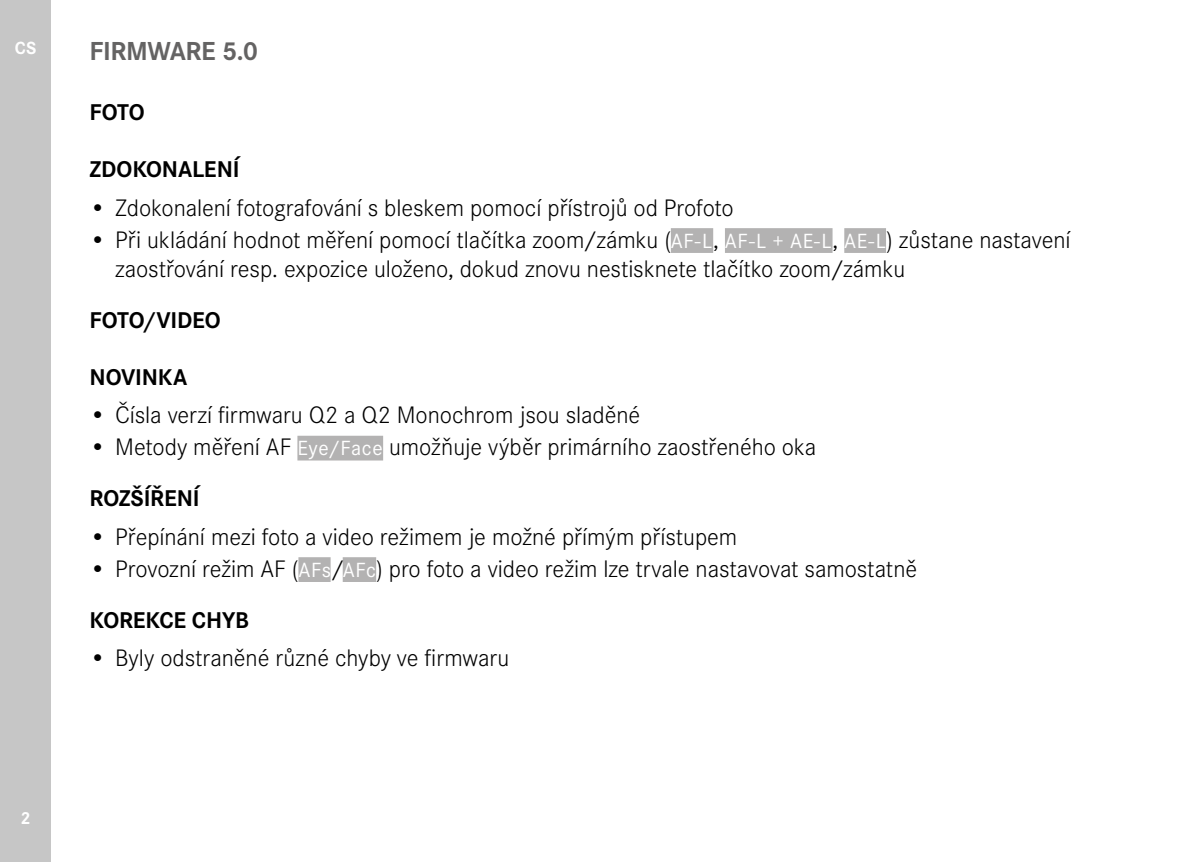
<style>
.page{position:relative;width:1200px;height:862px;background:#fff}
.page>*{position:absolute;margin:0;border:0;box-sizing:border-box;transform-origin:0 0}
.t1{font:700 27px "Corporate S";letter-spacing:-.015em;color:#646363}
.t2{font:300 24.75px/29px "Corporate S";letter-spacing:-.005em;color:#000}
.t3{font:700 23.62px "Corporate S";letter-spacing:-.01em;color:#000}
.t4{font:700 18.22px "Corporate S";color:#fff}
.t5{font:700 18px "Corporate S";color:#fff}
.s1{font-weight:400;font-size:21.15px;color:#fff}
</style>
<div class="page">
<div style="left:0;top:0;width:51px;height:861px;background:#c6c6c6"></div>
<div style="left:670px;top:228px;width:43px;height:25px;background:#b3b2b2"></div>
<div style="left:724px;top:228px;width:108px;height:25px;background:#b3b2b2"></div>
<div style="left:844px;top:228px;width:41px;height:25px;background:#b3b2b2"></div>
<div style="left:297px;top:435px;width:86px;height:25px;background:#b3b2b2"></div>
<div style="left:298px;top:557px;width:32px;height:24px;background:#b3b2b2"></div>
<div style="left:342px;top:557px;width:34px;height:24px;background:#b3b2b2"></div>
<p class="t4" style="left:15px;top:34px;width:23px">CS</p>
<p class="t1" style="left:90px;top:29px;width:170px">FIRMWARE 5.0</p>
<p class="t3" style="left:90px;top:93px;width:57px">FOTO</p>
<p class="t3" style="left:90px;top:150px;width:151px">ZDOKONALENÍ</p>
<p class="t2" style="left:90px;top:191px;width:645px">• Zdokonalení fotografování s bleskem pomocí přístrojů od Profoto</p>
<p class="t2" style="left:115px;top:223px;width:956px;text-indent:-26px">• Při ukládání hodnot měření pomocí tlačítka zoom/zámku (<span class="s1">AF-L</span>, <span class="s1">AF-L + AE-L</span>, <span class="s1">AE-L</span>) zůstane nastavení zaostřování resp. expozice uloženo, dokud znovu nestisknete tlačítko zoom/zámku</p>
<p class="t3" style="left:90px;top:301px;width:132px">FOTO/VIDEO</p>
<p class="t3" style="left:90px;top:358px;width:99px">NOVINKA</p>
<p class="t2" style="left:90px;top:399px;width:552px">• Čísla verzí firmwaru Q2 a Q2 Monochrom jsou sladěné</p>
<p class="t2" style="left:90px;top:431px;width:728px">• Metody měření AF <span class="s1">Eye/Face</span> umožňuje výběr primárního zaostřeného oka</p>
<p class="t3" style="left:90px;top:479px;width:111px">ROZŠÍŘENÍ</p>
<p class="t2" style="left:90px;top:520px;width:649px">• Přepínání mezi foto a video režimem je možné přímým přístupem</p>
<p class="t2" style="left:90px;top:552px;width:829px">• Provozní režim AF (<span class="s1">AFs</span>/<span class="s1">AFc</span>) pro foto a video režim lze trvale nastavovat samostatně</p>
<p class="t3" style="left:90px;top:600px;width:161px">KOREKCE CHYB</p>
<p class="t2" style="left:90px;top:641px;width:421px">• Byly odstraněné různé chyby ve firmwaru</p>
<p class="t5" style="left:20px;top:802px;width:12px">2</p>
</div>
